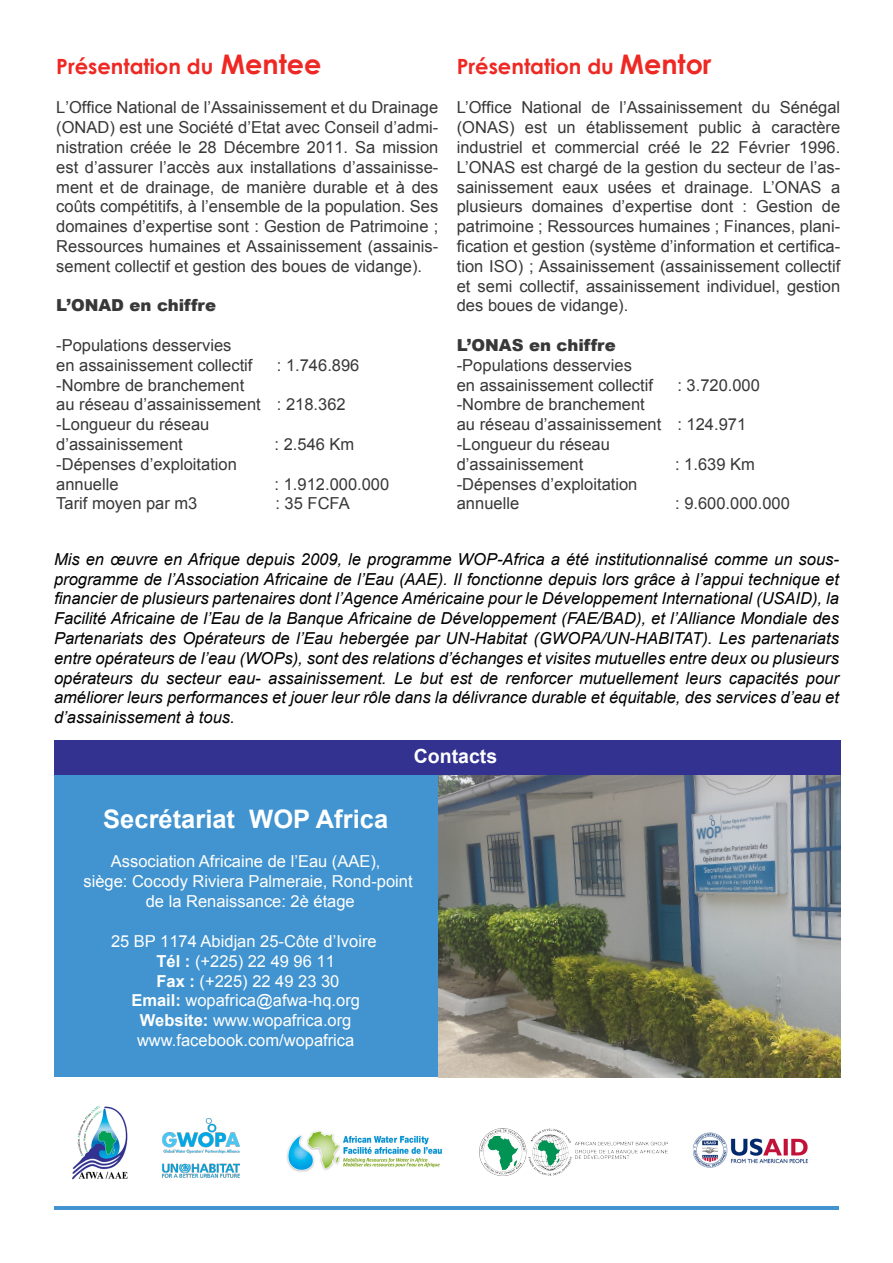
<style>
.page{position:relative;width:893px;height:1263px;background:#fff}
.page>*{position:absolute;margin:0;border:0;box-sizing:border-box;transform-origin:0 0}
.t1{font:700 25.5px "Arial";color:#fff}
.t2{font:700 21px "Century Gothic";color:#ee2823}
.t3{font:700 19.5px "Arial";color:#fff}
.t4{font:16.5px/19.8px "Arial";color:#383839;text-align:justify}
.t5{font:italic 16.5px/19.8px "Arial";color:#000;text-align:justify}
.t6{font:16.5px/19.8px "Arial";color:#fff;text-align:center}
.t7{font:900 16.5px "Arial";color:#383839}
.s1{font-size:27px}
.s2{font-weight:700}
</style>
<div class="page">
<div style="left:54px;top:775px;width:385px;height:302px;background:#4194d0"></div>
<div style="left:54px;top:740px;width:786px;height:35px;background:#333290"></div>
<img style="left:72px;top:1105px;width:56px;height:75px">
<hr style="left:54px;top:1206px;width:785px;height:3px;background:#4194d0">
<img style="left:162px;top:1118px;width:77px;height:59px">
<img style="left:287px;top:1130px;width:155px;height:42px">
<img style="left:692px;top:1132px;width:116px;height:36px">
<img style="left:439px;top:775px;width:401px;height:302px">
<img style="left:480px;top:1128px;width:188px;height:47px">
<p class="t2" style="left:56px;top:50px;width:267px">Présentation du <span class="s1">Mentee</span></p>
<p class="t4" style="left:56px;top:98px;width:384px">L’Office National de l’Assainissement et du Drainage (ONAD) est une Société d’Etat avec Conseil d’admi&shy;nistration créée le 28 Décembre 2011. Sa mission est d’assurer l’accès aux installations d’assainisse&shy;ment et de drainage, de manière durable et à des coûts compétitifs, à l’ensemble de la population. Ses domaines d’expertise sont : Gestion de Patrimoine ; Ressources humaines et Assainissement (assainis&shy;sement collectif et gestion des boues de vidange).</p>
<p class="t7" style="left:56px;top:294px;width:161px">L’ONAD en chiffre</p>
<p class="t4" style="left:56px;top:335px;width:177px">-Populations desservies</p>
<p class="t4" style="left:56px;top:355px;width:198px">en assainissement collectif</p>
<p class="t4" style="left:277px;top:355px;width:84px">: 1.746.896</p>
<p class="t4" style="left:56px;top:375px;width:189px">-Nombre de branchement</p>
<p class="t4" style="left:56px;top:395px;width:291px">au réseau d’assainissement : 218.362</p>
<p class="t4" style="left:56px;top:414px;width:155px">-Longueur du réseau</p>
<p class="t4" style="left:56px;top:434px;width:128px">d’assainissement</p>
<p class="t4" style="left:275px;top:434px;width:81px">: 2.546 Km</p>
<p class="t4" style="left:56px;top:454px;width:182px">-Dépenses d’exploitation</p>
<p class="t4" style="left:56px;top:474px;width:64px">annuelle</p>
<p class="t4" style="left:275px;top:474px;width:116px">: 1.912.000.000</p>
<p class="t4" style="left:56px;top:494px;width:143px">Tarif moyen par m3</p>
<p class="t4" style="left:275px;top:494px;width:76px">: 35 FCFA</p>
<p class="t2" style="left:457px;top:50px;width:256px">Présentation du <span class="s1">Mentor</span></p>
<p class="t4" style="left:457px;top:98px;width:385px">L’Office National de l’Assainissement du Sénégal (ONAS) est un établissement public à caractère industriel et commercial créé le 22 Février 1996.<br>L’ONAS est chargé de la gestion du secteur de l’as&shy;sainissement eaux usées et drainage. L’ONAS a plusieurs domaines d’expertise dont : Gestion de patrimoine ; Ressources humaines ; Finances, plani&shy;fication et gestion (système d’information et certifica&shy;tion ISO) ; Assainissement (assainissement collectif et semi collectif, assainissement individuel, gestion des boues de vidange).</p>
<p class="t7" style="left:457px;top:333px;width:160px">L’ONAS en chiffre</p>
<p class="t4" style="left:457px;top:355px;width:177px">-Populations desservies</p>
<p class="t4" style="left:457px;top:375px;width:198px">en assainissement collectif</p>
<p class="t4" style="left:677px;top:375px;width:84px">: 3.720.000</p>
<p class="t4" style="left:457px;top:395px;width:189px">-Nombre de branchement</p>
<p class="t4" style="left:457px;top:414px;width:291px">au réseau d’assainissement : 124.971</p>
<p class="t4" style="left:457px;top:434px;width:155px">-Longueur du réseau</p>
<p class="t4" style="left:457px;top:454px;width:128px">d’assainissement</p>
<p class="t4" style="left:675px;top:454px;width:81px">: 1.639 Km</p>
<p class="t4" style="left:457px;top:474px;width:182px">-Dépenses d’exploitation</p>
<p class="t4" style="left:457px;top:494px;width:64px">annuelle</p>
<p class="t4" style="left:675px;top:494px;width:116px">: 9.600.000.000</p>
<p class="t5" style="left:54px;top:549px;width:786px">Mis en œuvre en Afrique depuis 2009, le programme WOP-Africa a été institutionnalisé comme un sous&shy;programme de l’Association Africaine de l’Eau (AAE). Il fonctionne depuis lors grâce à l’appui technique et financier de plusieurs partenaires dont l’Agence Américaine pour le Développement International (USAID), la Facilité Africaine de l’Eau de la Banque Africaine de Développement (FAE/BAD), et l’Alliance Mondiale des Partenariats des Opérateurs de l’Eau hebergée par UN-Habitat (GWOPA/UN-HABITAT). Les partenariats entre opérateurs de l’eau (WOPs), sont des relations d’échanges et visites mutuelles entre deux ou plusieurs opérateurs du secteur eau- assainissement. Le but est de renforcer mutuellement leurs capacités pour améliorer leurs performances et jouer leur rôle dans la délivrance durable et équitable, des services d’eau et d’assainissement à tous.</p>
<p class="t1" style="left:103px;top:801px;width:286px">Secrétariat WOP Africa</p>
<p class="t3" style="left:414px;top:743px;width:85px">Contacts</p>
<p class="t6" style="left:83px;top:851px;width:331px">Association Africaine de l’Eau (AAE),<br>siège: Cocody Riviera Palmeraie, Rond-point de la Renaissance: 2è étage</p>
<p class="t6" style="left:111px;top:931px;width:267px">25 BP 1174 Abidjan 25-Côte d’Ivoire<br><span class="s2">Tél :</span> (+225) 22 49 96 11<br><span class="s2">Fax :</span> (+225) 22 49 23 30</p>
<p class="t6" style="left:131px;top:990px;width:230px"><span class="s2">Email:</span> wopafrica@afwa-hq.org</p>
<p class="t6" style="left:140px;top:1010px;width:213px"><span class="s2">Website:</span> www.wopafrica.org</p>
<p class="t6" style="left:137px;top:1030px;width:219px">www.facebook.com/wopafrica</p>
</div>
